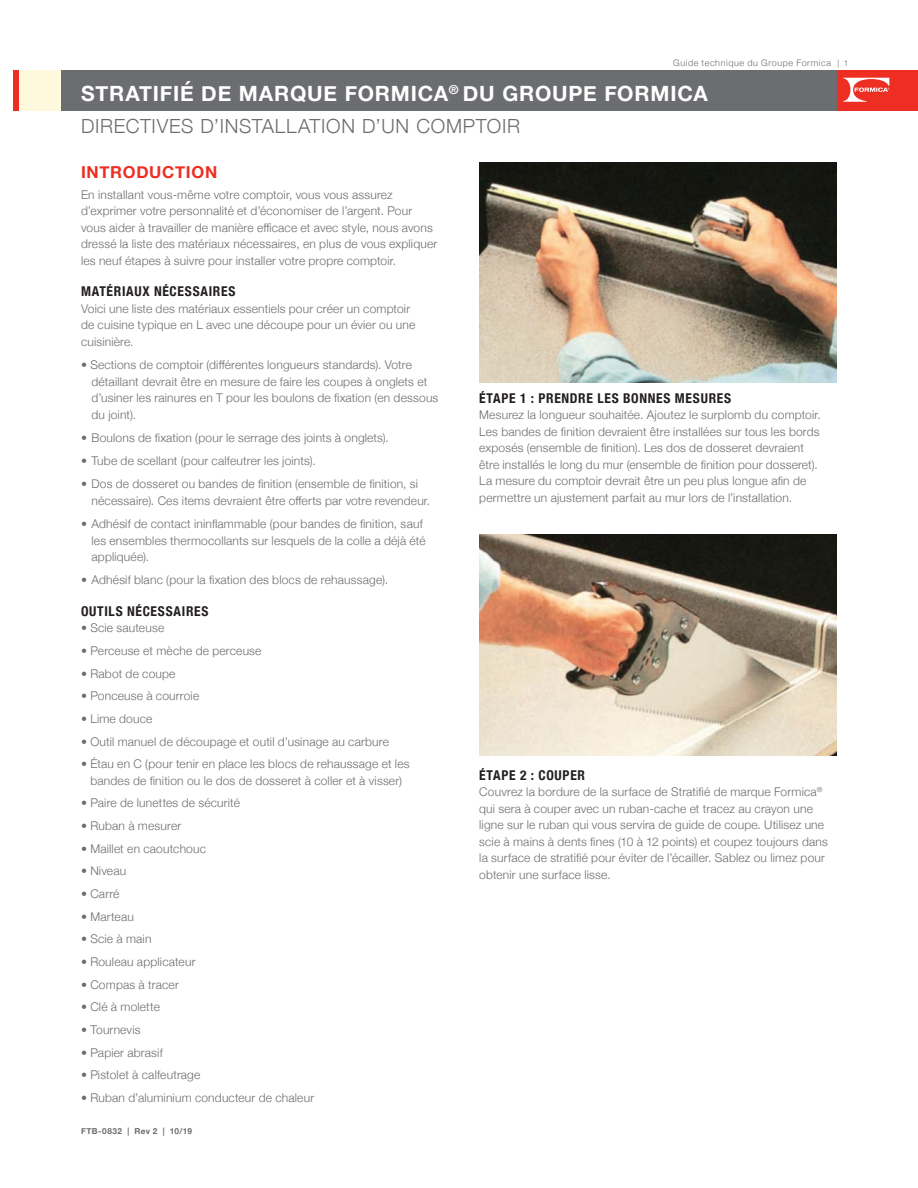
<style>
.page{position:relative;width:918px;height:1188px;background:#fff}
.page>*{position:absolute;margin:0;border:0;box-sizing:border-box;transform-origin:0 0}
.t1{font:700 21px "Helvetica Neue";letter-spacing:.04em;color:#fff}
.t2{font:300 19.5px "Helvetica Neue";letter-spacing:.04em;color:#6c6d70}
.t3{font:700 16.5px "Helvetica Neue";letter-spacing:.04em;color:#ee2e22}
.t4{font:700 condensed 13.5px "Helvetica Neue";letter-spacing:.055em;color:#231f20}
.t5{font:300 12px/16.5px "Helvetica Neue";letter-spacing:.015em;color:#6c6d70}
.t6{font:300 9px "Helvetica Neue";letter-spacing:.065em;color:#6c6d70}
.t7{font:700 8.25px "Helvetica Neue";letter-spacing:.05em;color:#6c6d70}
.s1{font-size:8.25px}
</style>
<div class="page">
<div style="left:16px;top:70px;width:65px;height:40px;background:#fef8dd"></div>
<div style="left:14px;top:70px;width:5px;height:40px;background:#ee2e22"></div>
<div style="left:62px;top:70px;width:775px;height:40px;background:#6c6d70"></div>
<div style="left:837px;top:70px;width:81px;height:40px;background:#ee2e22"></div>
<svg style="left:843px;top:78px;width:46px;height:24px"></svg>
<img style="left:479px;top:162px;width:358px;height:220px">
<img style="left:479px;top:535px;width:358px;height:220px">
<p class="t6" style="left:673px;top:56px;width:177px">Guide technique du Groupe Formica <span class="s1">| 1</span></p>
<h1 class="t1" style="left:81px;top:77px;width:628px">STRATIFIÉ DE MARQUE FORMICA<sup>®</sup> DU GROUPE FORMICA</h1>
<h2 class="t2" style="left:81px;top:111px;width:441px">DIRECTIVES D’INSTALLATION D’UN COMPTOIR</h2>
<h3 class="t3" style="left:81px;top:159px;width:138px">INTRODUCTION</h3>
<p class="t5" style="left:81px;top:186px;width:358px">En installant vous-même votre comptoir, vous vous assurez d’exprimer votre personnalité et d’économiser de l’argent. Pour vous aider à travailler de manière efficace et avec style, nous avons dressé la liste des matériaux nécessaires, en plus de vous expliquer les neuf étapes à suivre pour installer votre propre comptoir.</p>
<p class="t4" style="left:81px;top:280px;width:156px">MATÉRIAUX NÉCESSAIRES</p>
<p class="t5" style="left:81px;top:300px;width:336px">Voici une liste des matériaux essentiels pour créer un comptoir de cuisine typique en L avec une découpe pour un évier ou une cuisinière.</p>
<p class="t5" style="left:92px;top:356px;width:348px;text-indent:-10px">• Sections de comptoir (différentes longueurs standards). Votre détaillant devrait être en mesure de faire les coupes à onglets et d’usiner les rainures en T pour les boulons de fixation (en dessous du joint).</p>
<p class="t5" style="left:81px;top:428px;width:309px">• Boulons de fixation (pour le serrage des joints à onglets).</p>
<p class="t5" style="left:81px;top:452px;width:236px">• Tube de scellant (pour calfeutrer les joints).</p>
<p class="t5" style="left:92px;top:475px;width:340px;text-indent:-10px">• Dos de dosseret ou bandes de finition (ensemble de finition, si nécessaire). Ces items devraient être offerts par votre revendeur.</p>
<p class="t5" style="left:92px;top:515px;width:336px;text-indent:-10px">• Adhésif de contact ininflammable (pour bandes de finition, sauf les ensembles thermocollants sur lesquels de la colle a déjà été appliquée).</p>
<p class="t5" style="left:81px;top:571px;width:309px">• Adhésif blanc (pour la fixation des blocs de rehaussage).</p>
<p class="t4" style="left:81px;top:600px;width:129px">OUTILS NÉCESSAIRES</p>
<p class="t5" style="left:81px;top:619px;width:85px">• Scie sauteuse</p>
<p class="t5" style="left:81px;top:642px;width:182px">• Perceuse et mèche de perceuse</p>
<p class="t5" style="left:81px;top:664px;width:96px">• Rabot de coupe</p>
<p class="t5" style="left:81px;top:687px;width:120px">• Ponceuse à courroie</p>
<p class="t5" style="left:81px;top:710px;width:73px">• Lime douce</p>
<p class="t5" style="left:81px;top:732px;width:310px">• Outil manuel de découpage et outil d’usinage au carbure</p>
<p class="t5" style="left:81px;top:755px;width:330px;text-align:center">• Étau en C (pour tenir en place les blocs de rehaussage et les bandes de finition ou le dos de dosseret à coller et à visser)</p>
<p class="t5" style="left:81px;top:794px;width:161px">• Paire de lunettes de sécurité</p>
<p class="t5" style="left:81px;top:817px;width:102px">• Ruban à mesurer</p>
<p class="t5" style="left:81px;top:839px;width:127px">• Maillet en caoutchouc</p>
<p class="t5" style="left:81px;top:862px;width:47px">• Niveau</p>
<p class="t5" style="left:81px;top:885px;width:40px">• Carré</p>
<p class="t5" style="left:81px;top:907px;width:54px">• Marteau</p>
<p class="t5" style="left:81px;top:930px;width:72px">• Scie à main</p>
<p class="t5" style="left:81px;top:953px;width:116px">• Rouleau applicateur</p>
<p class="t5" style="left:81px;top:975px;width:99px">• Compas à tracer</p>
<p class="t5" style="left:81px;top:998px;width:80px">• Clé à molette</p>
<p class="t5" style="left:81px;top:1021px;width:61px">• Tournevis</p>
<p class="t5" style="left:81px;top:1043px;width:83px">• Papier abrasif</p>
<p class="t5" style="left:81px;top:1066px;width:121px">• Pistolet à calfeutrage</p>
<p class="t5" style="left:81px;top:1089px;width:235px">• Ruban d’aluminium conducteur de chaleur</p>
<p class="t4" style="left:479px;top:387px;width:254px">ÉTAPE 1 : PRENDRE LES BONNES MESURES</p>
<p class="t5" style="left:479px;top:406px;width:343px">Mesurez la longueur souhaitée. Ajoutez le surplomb du comptoir.<br>Les bandes de finition devraient être installées sur tous les bords exposés (ensemble de finition). Les dos de dosseret devraient être installés le long du mur (ensemble de finition pour dosseret).<br>La mesure du comptoir devrait être un peu plus longue afin de permettre un ajustement parfait au mur lors de l’installation.</p>
<p class="t4" style="left:479px;top:764px;width:107px">ÉTAPE 2 : COUPER</p>
<p class="t5" style="left:479px;top:783px;width:350px">Couvrez la bordure de la surface de Stratifié de marque Formica<sup>® </sup>qui sera à couper avec un ruban-cache et tracez au crayon une ligne sur le ruban qui vous servira de guide de coupe. Utilisez une scie à mains à dents fines (10 à 12 points) et coupez toujours dans la surface de stratifié pour éviter de l’écailler. Sablez ou limez pour obtenir une surface lisse.</p>
<p class="t7" style="left:81px;top:1125px;width:113px">FTB-0832 | Rev 2 | 10/19</p>
</div>
